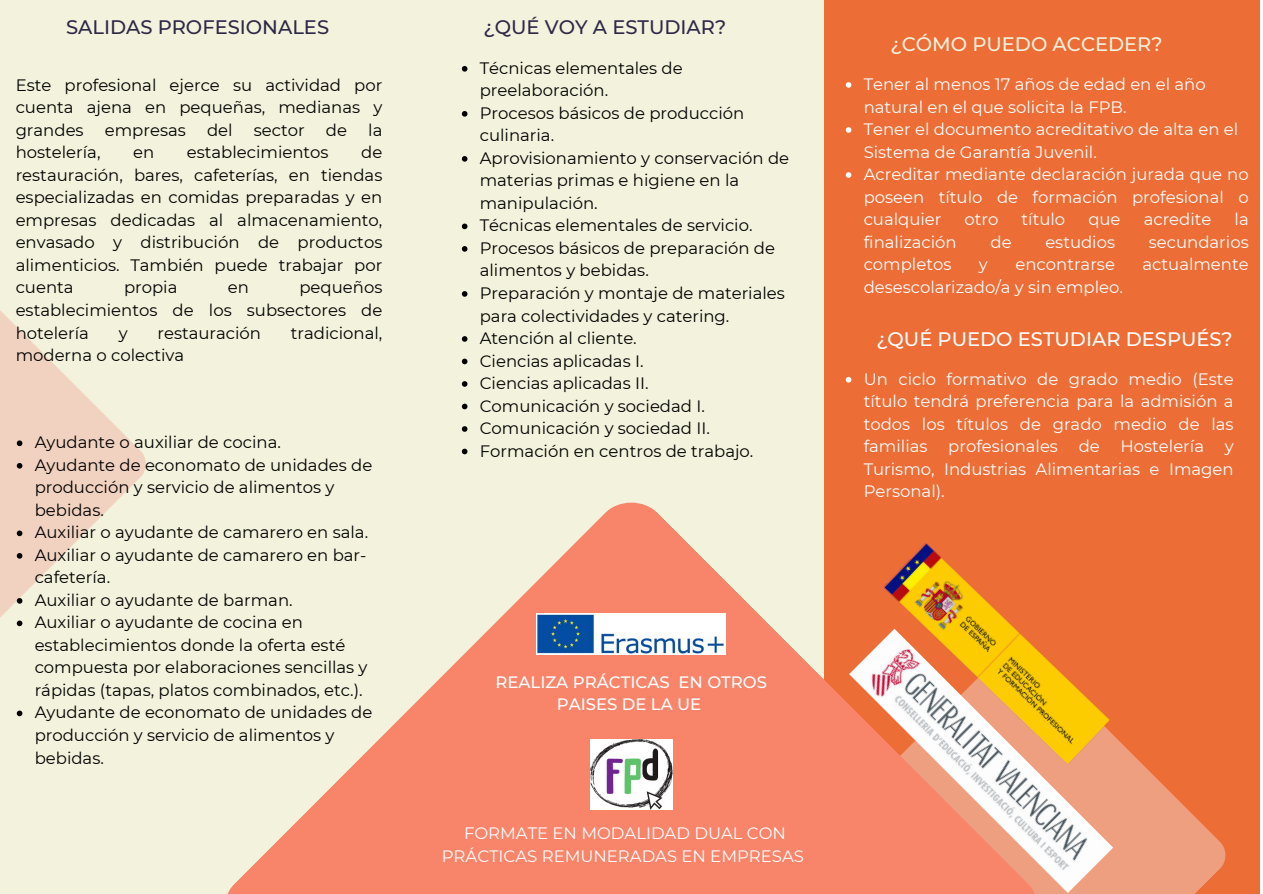
<style>
.page{position:relative;width:1263px;height:894px;background:#fff}
.page>*{position:absolute;margin:0;border:0;box-sizing:border-box;transform-origin:0 0}
.t1{font:500 19.5px "Montserrat";color:#2e2848}
.t2{font:500 19.5px "Montserrat";color:#fff}
.t3{font:500 19.5px "Montserrat";color:#f3f2dc}
.t4{font:16.5px/22.5px "Montserrat";color:#000}
.t5{font:16.5px/22.5px "Montserrat";color:#fff;text-align:justify}
.t6{font:500 16.5px/22.5px "Montserrat";color:#fff;text-align:center}
</style>
<div class="page">
<div style="left:0;top:0;width:421px;height:893px;background:#f3f2dc"></div>
<div style="left:824px;top:0;width:436px;height:893px;background:#ed6d36"></div>
<div style="left:421px;top:0;width:403px;height:893px;background:#f3f2dc"></div>
<svg style="left:1042px;top:735px;width:184px;height:158px;fill:#ee9f80"></svg>
<svg style="left:228px;top:502px;width:814px;height:391px;fill:#f8856a"></svg>
<svg style="left:0;top:310px;width:146px;height:317px;fill:#f1d2c0"></svg>
<img style="left:537px;top:613px;width:189px;height:41px">
<img style="left:590px;top:739px;width:82px;height:70px">
<img style="left:849px;top:628px;width:264px;height:264px">
<img style="left:881px;top:542px;width:231px;height:224px">
<svg style="left:17px;top:440px;width:5px;height:6px"></svg>
<svg style="left:17px;top:463px;width:5px;height:5px"></svg>
<svg style="left:17px;top:530px;width:5px;height:6px"></svg>
<svg style="left:17px;top:553px;width:5px;height:5px"></svg>
<svg style="left:17px;top:598px;width:5px;height:5px"></svg>
<svg style="left:17px;top:620px;width:5px;height:6px"></svg>
<svg style="left:17px;top:710px;width:5px;height:6px"></svg>
<svg style="left:462px;top:66px;width:5px;height:6px"></svg>
<svg style="left:462px;top:111px;width:5px;height:6px"></svg>
<svg style="left:462px;top:156px;width:5px;height:6px"></svg>
<svg style="left:462px;top:223px;width:5px;height:6px"></svg>
<svg style="left:462px;top:246px;width:5px;height:6px"></svg>
<svg style="left:462px;top:291px;width:5px;height:5px"></svg>
<svg style="left:462px;top:336px;width:5px;height:5px"></svg>
<svg style="left:462px;top:358px;width:5px;height:6px"></svg>
<svg style="left:462px;top:381px;width:5px;height:5px"></svg>
<svg style="left:462px;top:403px;width:5px;height:6px"></svg>
<svg style="left:462px;top:426px;width:5px;height:5px"></svg>
<svg style="left:462px;top:448px;width:5px;height:6px"></svg>
<svg style="left:846px;top:82px;width:5px;height:6px"></svg>
<svg style="left:846px;top:127px;width:5px;height:6px"></svg>
<svg style="left:846px;top:172px;width:5px;height:6px"></svg>
<svg style="left:846px;top:377px;width:5px;height:5px"></svg>
<p class="t1" style="left:66px;top:15px;width:265px">SALIDAS PROFESIONALES</p>
<p class="t4" style="left:16px;top:74px;width:368px;text-align:justify">Este profesional ejerce su actividad por cuenta ajena en pequeñas, medianas y grandes</p>
<p class="t4" style="left:105px;top:119px;width:83px">empresas</p>
<p class="t4" style="left:207px;top:119px;width:27px">del</p>
<p class="t4" style="left:254px;top:119px;width:52px">sector</p>
<p class="t4" style="left:326px;top:119px;width:23px">de</p>
<p class="t4" style="left:368px;top:119px;width:16px">la</p>
<p class="t4" style="left:16px;top:141px;width:368px;text-align:justify;text-indent:346px">de restauración, bares, cafeterías, en tiendas especializadas en comidas preparadas y en empresas dedicadas al almacenamiento, envasado y distribución de productos alimenticios. También puede trabajar por cuenta</p>
<p class="t4" style="left:16px;top:141px;width:86px">hostelería,</p>
<p class="t4" style="left:133px;top:141px;width:23px">en</p>
<p class="t4" style="left:187px;top:141px;width:143px">establecimientos</p>
<p class="t4" style="left:124px;top:276px;width:55px">propia</p>
<p class="t4" style="left:228px;top:276px;width:23px">en</p>
<p class="t4" style="left:16px;top:276px;width:368px;text-align:justify;text-indent:284px">pequeños establecimientos de los subsectores de hotelería</p>
<p class="t4" style="left:119px;top:321px;width:10px">y</p>
<p class="t4" style="left:157px;top:321px;width:105px">restauración</p>
<p class="t4" style="left:291px;top:321px;width:93px">tradicional,</p>
<p class="t4" style="left:16px;top:344px;width:170px">moderna o colectiva</p>
<p class="t4" style="left:35px;top:431px;width:248px">Ayudante o auxiliar de cocina.</p>
<p class="t4" style="left:35px;top:453px;width:339px">Ayudante de economato de unidades de producción y servicio de alimentos y bebidas.</p>
<p class="t4" style="left:35px;top:521px;width:335px">Auxiliar o ayudante de camarero en sala.</p>
<p class="t4" style="left:35px;top:543px;width:333px">Auxiliar o ayudante de camarero en bar&shy;cafetería.</p>
<p class="t4" style="left:35px;top:588px;width:259px">Auxiliar o ayudante de barman.</p>
<p class="t4" style="left:35px;top:611px;width:334px">Auxiliar o ayudante de cocina en establecimientos donde la oferta esté compuesta por elaboraciones sencillas y rápidas (tapas, platos combinados, etc.).</p>
<p class="t4" style="left:35px;top:701px;width:339px">Ayudante de economato de unidades de producción y servicio de alimentos y bebidas.</p>
<p class="t1" style="left:484px;top:15px;width:244px">¿QUÉ VOY A ESTUDIAR?</p>
<p class="t4" style="left:480px;top:57px;width:204px">Técnicas elementales de preelaboración.</p>
<p class="t4" style="left:480px;top:102px;width:266px">Procesos básicos de producción culinaria.</p>
<p class="t4" style="left:480px;top:147px;width:311px">Aprovisionamiento y conservación de materias primas e higiene en la manipulación.</p>
<p class="t4" style="left:480px;top:214px;width:274px">Técnicas elementales de servicio.</p>
<p class="t4" style="left:480px;top:237px;width:297px">Procesos básicos de preparación de alimentos y bebidas.</p>
<p class="t4" style="left:480px;top:282px;width:307px">Preparación y montaje de materiales para colectividades y catering.</p>
<p class="t4" style="left:480px;top:327px;width:159px">Atención al cliente.</p>
<p class="t4" style="left:480px;top:349px;width:165px">Ciencias aplicadas I.</p>
<p class="t4" style="left:480px;top:372px;width:170px">Ciencias aplicadas II.</p>
<p class="t4" style="left:480px;top:394px;width:227px">Comunicación y sociedad I.</p>
<p class="t4" style="left:480px;top:417px;width:232px">Comunicación y sociedad II.</p>
<p class="t4" style="left:480px;top:439px;width:275px">Formación en centros de trabajo.</p>
<p class="t3" style="left:890px;top:32px;width:274px">¿CÓMO PUEDO ACCEDER?</p>
<p class="t5" style="left:864px;top:73px;width:344px">Tener al menos 17 años de edad en el año natural en el que solicita la FPB.</p>
<p class="t5" style="left:864px;top:118px;width:376px">Tener el documento acreditativo de alta en el<br>Sistema de Garantía Juvenil.</p>
<p class="t5" style="left:864px;top:163px;width:387px">Acreditar mediante declaración jurada que no poseen título de formación profesional o cualquier</p>
<p class="t5" style="left:964px;top:208px;width:35px">otro</p>
<p class="t5" style="left:1022px;top:208px;width:45px">título</p>
<p class="t5" style="left:1088px;top:208px;width:34px">que</p>
<p class="t5" style="left:1144px;top:208px;width:69px">acredite</p>
<p class="t5" style="left:1234px;top:208px;width:16px">la</p>
<p class="t5" style="left:864px;top:230px;width:95px">finalización</p>
<p class="t5" style="left:990px;top:230px;width:23px">de</p>
<p class="t5" style="left:1045px;top:230px;width:71px">estudios</p>
<p class="t5" style="left:1149px;top:230px;width:101px">secundarios</p>
<p class="t5" style="left:864px;top:253px;width:89px">completos</p>
<p class="t5" style="left:979px;top:253px;width:10px">y</p>
<p class="t5" style="left:1015px;top:253px;width:101px">encontrarse</p>
<p class="t5" style="left:1142px;top:253px;width:108px">actualmente</p>
<p class="t5" style="left:864px;top:275px;width:261px">desescolarizado/a y sin empleo.</p>
<p class="t2" style="left:876px;top:326px;width:358px">¿QUÉ PUEDO ESTUDIAR DESPUÉS?</p>
<p class="t5" style="left:864px;top:367px;width:371px">Un ciclo formativo de grado medio (Este título tendrá preferencia para la admisión a todos los títulos de grado medio de las familias</p>
<p class="t5" style="left:948px;top:435px;width:111px">profesionales</p>
<p class="t5" style="left:1079px;top:435px;width:23px">de</p>
<p class="t5" style="left:1120px;top:435px;width:85px">Hostelería</p>
<p class="t5" style="left:864px;top:435px;width:371px;text-indent:361px">y Turismo, Industrias Alimentarias e Imagen Personal).</p>
<p class="t6" style="left:495px;top:670px;width:273px">REALIZA PRÁCTICAS EN OTROS<br>PAISES DE LA UE</p>
<p class="t5" style="left:442px;top:821px;width:364px;text-align:center">FORMATE EN MODALIDAD DUAL CON<br>PRÁCTICAS REMUNERADAS EN EMPRESAS</p>
</div>
